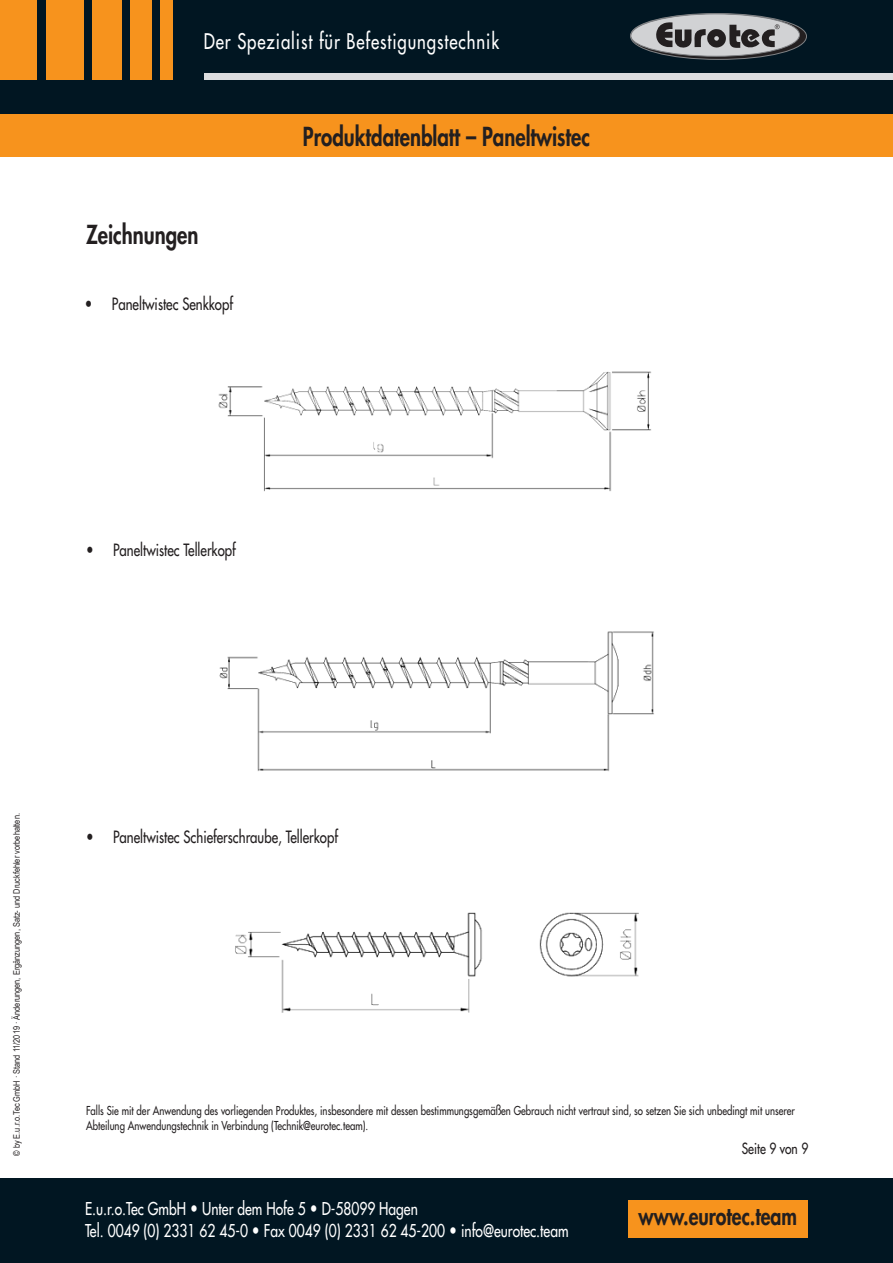
<style>
.page{position:relative;width:893px;height:1263px;background:#fff}
.page>*{position:absolute;margin:0;border:0;box-sizing:border-box;transform-origin:0 0}
.t1{font:800 25.5px "Futura Std";color:#231f20;scale:.8 1}
.t2{font:800 24.3px "Futura Std";color:#231f20;scale:.8 1}
.t3{font:500 21px "Futura Std";letter-spacing:.055em;color:#fff;scale:.8 1}
.t4{font:500 17.25px/22.5px "Futura Std";color:#fff;scale:.8 1}
.t5{font:500 16.5px "Futura Std";color:#231f20;scale:.8 1}
.t6{font:500 15px "Futura Std";color:#231f20;scale:.8 1}
.t7{font:500 12px/14.4px "Futura Std";color:#231f20;scale:.8 1}
.t8{font:9px "Arial Narrow";color:#231f20}
.s1{font-weight:800}
</style>
<div class="page">
<div style="left:0;top:0;width:893px;height:137px;background:#011622"></div>
<div style="left:204px;top:74px;width:689px;height:6px;background:#dcdddf"></div>
<svg style="left:630px;top:13px;width:176px;height:46px"></svg>
<div style="left:631px;top:14px;width:168px;height:42px;background:#d1d2d4;border-radius:50%"></div>
<div style="left:630px;top:14px;width:170px;height:43px;border:1px solid #808285;border-radius:50%"></div>
<div style="left:630px;top:13px;width:177px;height:47px;border:1px solid #808285;border-radius:50%"></div>
<svg style="left:656px;top:22px;width:124px;height:27px"></svg>
<div style="left:0;top:0;width:37px;height:80px;background:#f7931d"></div>
<div style="left:46px;top:0;width:38px;height:80px;background:#f7931d"></div>
<div style="left:92px;top:0;width:30px;height:80px;background:#f7931d"></div>
<div style="left:131px;top:0;width:21px;height:80px;background:#f7931d"></div>
<div style="left:161px;top:0;width:12px;height:80px;background:#f7931d"></div>
<div style="left:0;top:114px;width:893px;height:43px;background:#f7931d"></div>
<div style="left:0;top:1178px;width:893px;height:85px;background:#011622"></div>
<div style="left:628px;top:1200px;width:180px;height:37px;background:#f7931d"></div>
<img style="left:218px;top:371px;width:434px;height:121px">
<img style="left:235px;top:912px;width:404px;height:101px">
<img style="left:219px;top:631px;width:435px;height:140px">
<h3 class="t3" style="left:204px;top:28px;width:371px">Der Spezialist für Befestigungstechnik</h3>
<h1 class="t1" style="left:86px;top:219px;width:142px">Zeichnungen</h1>
<h3 class="t5" style="left:85px;top:294px;width:187px">• Paneltwistec Senkkopf</h3>
<h1 class="t1" style="left:303px;top:121px;width:360px">Produktdatenblatt – Paneltwistec</h1>
<h3 class="t5" style="left:86px;top:539px;width:189px">• Paneltwistec Tellerkopf</h3>
<p class="t8" style="left:10px;top:1156px;width:344px;rotate:-90deg">© by E.u.r.o.Tec GmbH · Stand 11/2019 · Änderungen, Ergänzungen, Satz- und Druckfehler vorbehalten.</p>
<h3 class="t5" style="left:86px;top:826px;width:316px">• Paneltwistec Schieferschraube, Tellerkopf</h3>
<p class="t7" style="left:86px;top:1104px;width:887px">Falls Sie mit der Anwendung des vorliegenden Produktes, insbesondere mit dessen bestimmungsgemäßen Gebrauch nicht vertraut sind, so setzen Sie sich unbedingt mit unserer<br>Abteilung Anwendungstechnik in Verbindung (Technik@eurotec.team).</p>
<p class="t6" style="left:742px;top:1139px;width:85px">Seite 9 von 9</p>
<h3 class="t4" style="left:85px;top:1197px;width:606px">E.u.r.o.Tec GmbH <span class="s1">•</span> Unter dem Hofe 5 <span class="s1">•</span> D-58099 Hagen<br>Tel. 0049 (0) 2331 62 45-0 <span class="s1">•</span> Fax 0049 (0) 2331 62 45-200 <span class="s1">•</span> info@eurotec.team</h3>
<h2 class="t2" style="left:638px;top:1201px;width:200px">www.eurotec.team</h2>
</div>
